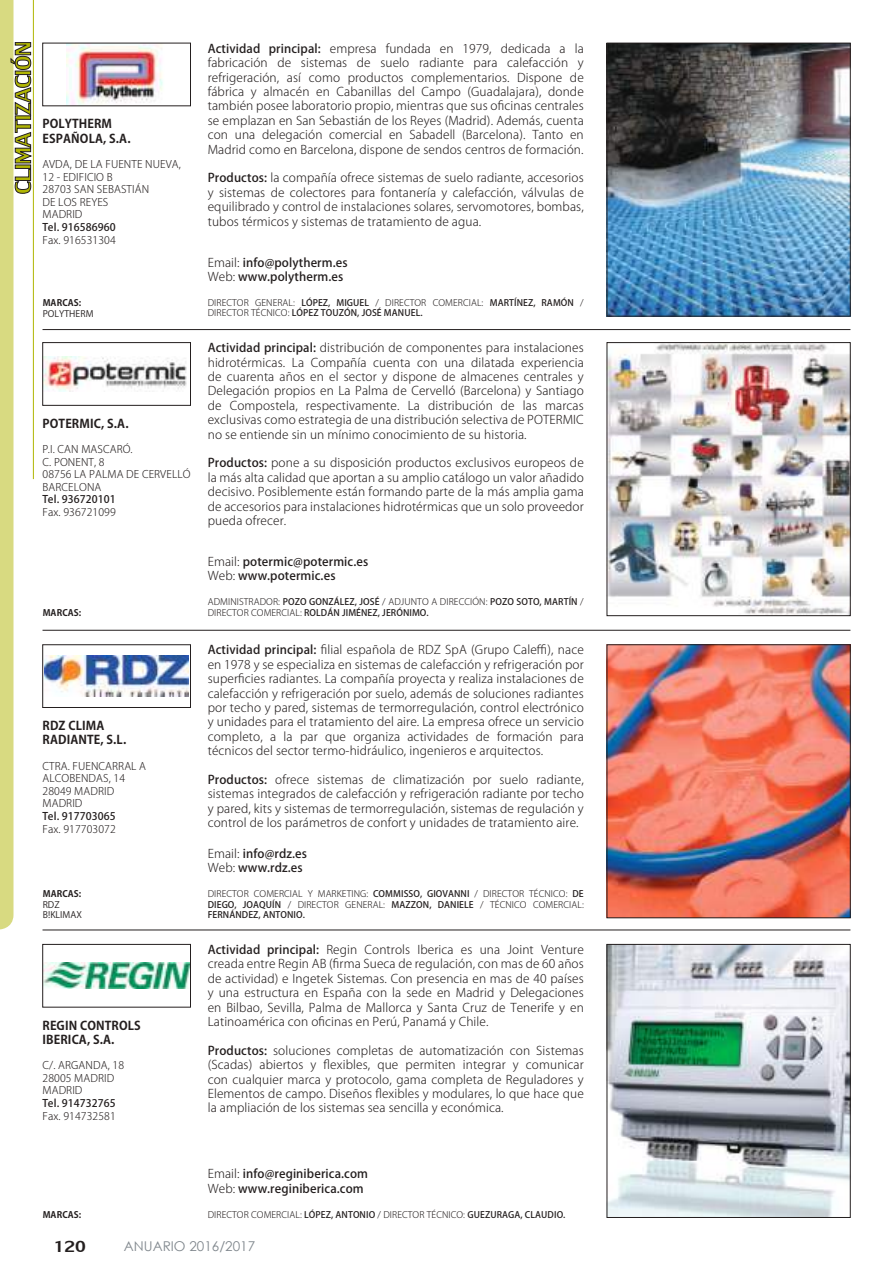
<style>
.page{position:relative;width:893px;height:1263px;background:#fff}
.page>*{position:absolute;margin:0;border:0;box-sizing:border-box;transform-origin:0 0}
.t1{font:24px "Lily UPC";color:#241f1f}
.t2{font:13.5px "Century Gothic";color:#80878d}
.t3{font:300 12px/14.4px "Koz Go Pro";letter-spacing:.01em;color:#241f1f;text-align:justify}
.t4{font:500 12px/14.4px "Koz Go Pro";letter-spacing:.01em;color:#241f1f}
.t5{font:700 12px/14.4px "Koz Go Pro";letter-spacing:.01em;color:#241f1f}
.t6{font:300 10.5px/12.6px "Koz Go Pro";letter-spacing:.01em;color:#241f1f}
.t7{font:500 10.5px "Koz Go Pro";letter-spacing:.01em;color:#241f1f}
.t8{font:300 9px/10.5px "Koz Go Pro";letter-spacing:.01em;color:#241f1f}
.t9{font:500 9px "Koz Go Pro";letter-spacing:.01em;color:#241f1f}
.t10{font:700 9px "Koz Go Pro";letter-spacing:.01em;color:#241f1f}
.t11{font:9px/10.8px "Koz Go Pro";letter-spacing:.01em;color:#241f1f}
.s1{font-weight:500}
.s2{font-weight:300}
</style>
<div class="page">
<hr style="left:43px;top:630px;width:807px;height:1px;background:#241f1f">
<hr style="left:43px;top:329px;width:807px;height:1px;background:#241f1f">
<img style="left:609px;top:45px;width:239px;height:269px">
<div style="left:607px;top:43px;width:243px;height:273px;border:1px solid #241f1f"></div>
<img style="left:67px;top:45px;width:96px;height:59px">
<img style="left:609px;top:344px;width:239px;height:270px">
<div style="left:607px;top:342px;width:243px;height:274px;border:1px solid #241f1f"></div>
<img style="left:45px;top:357px;width:142px;height:34px">
<div style="left:43px;top:342px;width:148px;height:63px;border:1px solid #241f1f"></div>
<svg style="left:0;top:0;width:31px;height:929px"></svg>
<hr style="left:33px;top:0;width:1px;height:479px;background:#b0b503">
<hr style="left:43px;top:929px;width:807px;height:1px;background:#241f1f">
<img style="left:609px;top:646px;width:239px;height:270px">
<div style="left:607px;top:644px;width:243px;height:274px;border:1px solid #241f1f"></div>
<img style="left:45px;top:656px;width:144px;height:40px">
<div style="left:43px;top:644px;width:148px;height:64px;border:1px solid #241f1f"></div>
<img style="left:609px;top:946px;width:239px;height:270px">
<div style="left:607px;top:944px;width:243px;height:274px;border:1px solid #241f1f"></div>
<img style="left:45px;top:963px;width:144px;height:26px">
<div style="left:43px;top:944px;width:148px;height:63px;border:1px solid #241f1f"></div>
<p class="t5" style="left:43px;top:117px;width:90px">POLYTHERM<br>ESPAÑOLA, S.A.</p>
<p class="t6" style="left:43px;top:158px;width:140px">AVDA, DE LA FUENTE NUEVA,<br>12 - EDIFICIO B<br>28703 SAN SEBASTIÁN<br>DE LOS REYES<br>MADRID</p>
<p class="t7" style="left:43px;top:220px;width:75px">Tel. 916586960</p>
<p class="t6" style="left:43px;top:233px;width:75px">Fax. 916531304</p>
<p class="t10" style="left:43px;top:297px;width:40px">MARCAS:</p>
<p class="t11" style="left:43px;top:308px;width:52px">POLYTHERM</p>
<p class="t5" style="left:43px;top:417px;width:88px">POTERMIC, S.A.</p>
<p class="t6" style="left:43px;top:443px;width:149px">P.I. CAN MASCARÓ.<br>C. PONENT, 8<br>08756 LA PALMA DE CERVELLÓ<br>BARCELONA</p>
<p class="t7" style="left:43px;top:493px;width:75px">Tel. 936720101</p>
<p class="t6" style="left:43px;top:506px;width:75px">Fax. 936721099</p>
<p class="t3" style="left:208px;top:41px;width:378px"><span class="s1">Actividad principal:</span> empresa fundada en 1979, dedicada a la fabricación de sistemas de suelo radiante para calefacción y refrigeración, así como productos complementarios. Dispone de fábrica y almacén en Cabanillas del Campo (Guadalajara), donde también posee laboratorio propio, mientras que sus o昀椀cinas centrales se emplazan en San Sebastián de los Reyes (Madrid). Además, cuenta con una delegación comercial en Sabadell (Barcelona). Tanto en Madrid como en Barcelona, dispone de sendos centros de formación.</p>
<p class="t3" style="left:208px;top:171px;width:378px"><span class="s1">Productos:</span> la compañía ofrece sistemas de suelo radiante, accesorios y sistemas de colectores para fontanería y calefacción, válvulas de equilibrado y control de instalaciones solares, servomotores, bombas, tubos térmicos y sistemas de tratamiento de agua.</p>
<p class="t4" style="left:208px;top:256px;width:141px"><span class="s2">Email:</span> info@polytherm.es<br><span class="s2">Web:</span> www.polytherm.es</p>
<p class="t8" style="left:208px;top:297px;width:378px">DIRECTOR GENERAL: <span class="s1">LÓPEZ, MIGUEL</span> / DIRECTOR COMERCIAL: <span class="s1">MARTÍNEZ, RAMÓN</span> /<br>DIRECTOR TÉCNICO: <span class="s1">LÓPEZ TOUZÓN, JOSÉ MANUEL.</span></p>
<p class="t3" style="left:208px;top:341px;width:378px"><span class="s1">Actividad principal:</span> distribución de componentes para instalaciones hidrotérmicas. La Compañía cuenta con una dilatada experiencia de cuarenta años en el sector y dispone de almacenes centrales y Delegación propios en La Palma de Cervelló (Barcelona) y Santiago de Compostela, respectivamente. La distribución de las marcas exclusivas como estrategia de una distribución selectiva de POTERMIC no se entiende sin un mínimo conocimiento de su historia.</p>
<p class="t3" style="left:208px;top:456px;width:378px"><span class="s1">Productos:</span> pone a su disposición productos exclusivos europeos de la más alta calidad que aportan a su amplio catálogo un valor añadido decisivo. Posiblemente están formando parte de la más amplia gama de accesorios para instalaciones hidrotérmicas que un solo proveedor pueda ofrecer.</p>
<p class="t4" style="left:208px;top:555px;width:162px"><span class="s2">Email:</span> potermic@potermic.es<br><span class="s2">Web:</span> www.potermic.es</p>
<p class="t8" style="left:208px;top:597px;width:378px">ADMINISTRADOR: <span class="s1">POZO GONZÁLEZ, JOSÉ</span> / ADJUNTO A DIRECCIÓN: <span class="s1">POZO SOTO, MARTÍN</span> /</p>
<p class="t10" style="left:43px;top:607px;width:40px">MARCAS:</p>
<p class="t9" style="left:208px;top:607px;width:222px"><span class="s2">DIRECTOR COMERCIAL:</span> ROLDÁN JIMÉNEZ, JERÓNIMO.</p>
<p class="t3" style="left:208px;top:643px;width:378px"><span class="s1">Actividad principal:</span> 昀椀lial española de RDZ SpA (Grupo Cale昀케), nace en 1978 y se especializa en sistemas de calefacción y refrigeración por super昀椀cies radiantes. La compañía proyecta y realiza instalaciones de calefacción y refrigeración por suelo, además de soluciones radiantes por techo y pared, sistemas de termorregulación, control electrónico y unidades para el tratamiento del aire. La empresa ofrece un servicio completo, a la par que organiza actividades de formación para técnicos del sector termo-hidráulico, ingenieros e arquitectos.</p>
<p class="t3" style="left:208px;top:772px;width:378px"><span class="s1">Productos:</span> ofrece sistemas de climatización por suelo radiante, sistemas integrados de calefacción y refrigeración radiante por techo y pared, kits y sistemas de termorregulación, sistemas de regulación y control de los parámetros de confort y unidades de tratamiento aire.</p>
<p class="t5" style="left:43px;top:719px;width:85px">RDZ CLIMA<br>RADIANTE, S.L.</p>
<p class="t6" style="left:43px;top:759px;width:105px">CTRA. FUENCARRAL A<br>ALCOBENDAS, 14<br>28049 MADRID<br>MADRID</p>
<p class="t7" style="left:43px;top:809px;width:75px">Tel. 917703065</p>
<p class="t6" style="left:43px;top:822px;width:75px">Fax. 917703072</p>
<p class="t10" style="left:43px;top:888px;width:40px">MARCAS:</p>
<p class="t11" style="left:43px;top:899px;width:41px">RDZ<br>B!KLIMAX</p>
<p class="t5" style="left:43px;top:1019px;width:100px">REGIN CONTROLS<br>IBERICA, S.A.</p>
<p class="t6" style="left:43px;top:1059px;width:83px">C/. ARGANDA, 18<br>28005 MADRID<br>MADRID</p>
<p class="t7" style="left:43px;top:1096px;width:75px">Tel. 914732765</p>
<p class="t6" style="left:43px;top:1109px;width:75px">Fax. 914732581</p>
<p class="t4" style="left:208px;top:847px;width:101px"><span class="s2">Email:</span> info@rdz.es<br><span class="s2">Web:</span> www.rdz.es</p>
<p class="t8" style="left:208px;top:888px;width:378px;text-align:justify">DIRECTOR COMERCIAL Y MARKETING: <span class="s1">COMMISSO, GIOVANNI</span> / DIRECTOR TÉCNICO: <span class="s1">DE DIEGO, JOAQUÍN</span> / DIRECTOR GENERAL: <span class="s1">MAZZON, DANIELE</span> / TÉCNICO COMERCIAL:<br><span class="s1">FERNÁNDEZ, ANTONIO.</span></p>
<p class="t3" style="left:208px;top:942px;width:378px"><span class="s1">Actividad principal:</span> Regin Controls Iberica es una Joint Venture creada entre Regin AB (昀椀rma Sueca de regulación, con mas de 60 años de actividad) e Ingetek Sistemas. Con presencia en mas de 40 países y una estructura en España con la sede en Madrid y Delegaciones en Bilbao, Sevilla, Palma de Mallorca y Santa Cruz de Tenerife y en Latinoamérica con o昀椀cinas en Perú, Panamá y Chile.</p>
<p class="t3" style="left:208px;top:1043px;width:378px"><span class="s1">Productos:</span> soluciones completas de automatización con Sistemas (Scadas) abiertos y 昀氀exibles, que permiten integrar y comunicar con cualquier marca y protocolo, gama completa de Reguladores y Elementos de campo. Diseños 昀氀exibles y modulares, lo que hace que la ampliación de los sistemas sea sencilla y económica.</p>
<p class="t4" style="left:208px;top:1167px;width:162px"><span class="s2">Email:</span> info@reginiberica.com<br><span class="s2">Web:</span> www.reginiberica.com</p>
<p class="t10" style="left:43px;top:1209px;width:40px">MARCAS:</p>
<p class="t8" style="left:208px;top:1209px;width:359px">DIRECTOR COMERCIAL: <span class="s1">LÓPEZ, ANTONIO</span> / DIRECTOR TÉCNICO: <span class="s1">GUEZURAGA, CLAUDIO.</span></p>
<h1 class="t1" style="left:54px;top:1229px;width:34px">120</h1>
<p class="t2" style="left:124px;top:1241px;width:133px">ANUARIO 2016/2017</p>
</div>
